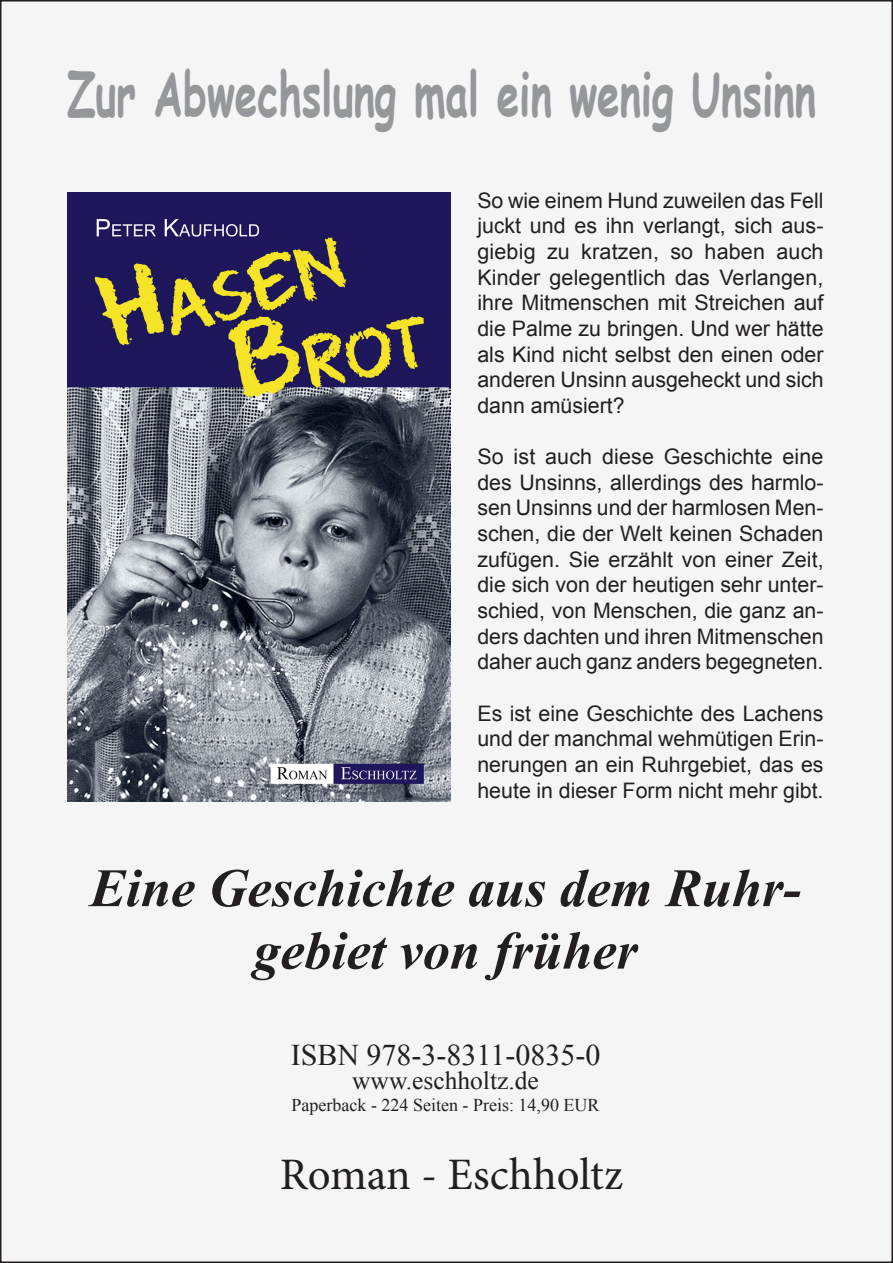
<style>
.page{position:relative;width:893px;height:1263px;background:#fff}
.page>*{position:absolute;margin:0;border:0;box-sizing:border-box;transform-origin:0 0}
.t1{font:700 60.75px "Comic Sans MS";color:#95979a;scale:.67 1}
.Apfel_55_00_TR2_17P{font:italic 700 54px/62.6px "Times New Roman";color:#231f20;text-align:center}
.Apfel_55_00_TR2_17P-2{font:45px "Minion Pro";letter-spacing:-.005em;color:#231f20}
.Apfel_55_00_TR2_17P-3{font:30px "Times New Roman";color:#231f20}
.Apfel_55_00_TR2_17P-4{font:25.5px "Times New Roman";color:#231f20}
.Texte_Buchrückseite{font:21.3px/25.7px "Arial";color:#231f20;text-align:justify}
.Apfel_55_00_TR2_17P-5{font:18px "Times New Roman";color:#231f20}
</style>
<div class="page">
<div style="left:1px;top:1px;width:891px;height:1261px;background:#f5f5f6"></div>
<img style="left:68px;top:192px;width:382px;height:609px">
<p class="t1" style="left:68px;top:49px;width:1118px">Zur Abwechslung mal ein wenig Unsinn</p>
<p class="Texte_Buchrückseite" style="left:477px;top:188px;width:348px">So wie einem Hund zuweilen das Fell juckt und es ihn verlangt, sich aus&shy;giebig zu kratzen, so haben auch Kinder gelegentlich das Verlangen, ihre Mitmenschen mit Streichen auf die Palme zu bringen. Und wer hätte als Kind nicht selbst den einen oder anderen Unsinn ausgeheckt und sich dann amüsiert?</p>
<p class="Texte_Buchrückseite" style="left:477px;top:444px;width:348px">So ist auch diese Geschichte eine des Unsinns, allerdings des harmlo&shy;sen Unsinns und der harmlosen Men&shy;schen, die der Welt keinen Schaden zufügen. Sie erzählt von einer Zeit, die sich von der heutigen sehr unter&shy;schied, von Menschen, die ganz an&shy;ders dachten und ihren Mitmenschen daher auch ganz anders begegneten.</p>
<p class="Texte_Buchrückseite" style="left:477px;top:701px;width:348px">Es ist eine Geschichte des Lachens und der manchmal wehmütigen Erin&shy;nerungen an ein Ruhrgebiet, das es heute in dieser Form nicht mehr gibt.</p>
<p class="Apfel_55_00_TR2_17P" style="left:90px;top:855px;width:713px">Eine Geschichte aus dem Ruhr&shy;gebiet von früher</p>
<p class="Apfel_55_00_TR2_17P-3" style="left:291px;top:1034px;width:311px">ISBN 978-3-8311-0835-0</p>
<p class="Apfel_55_00_TR2_17P-4" style="left:352px;top:1063px;width:188px">www.eschholtz.de</p>
<p class="Apfel_55_00_TR2_17P-5" style="left:292px;top:1093px;width:309px">Paperback - 224 Seiten - Preis: 14,90 EUR</p>
<p class="Apfel_55_00_TR2_17P-2" style="left:280px;top:1145px;width:345px">Roman - Eschholtz</p>
</div>
